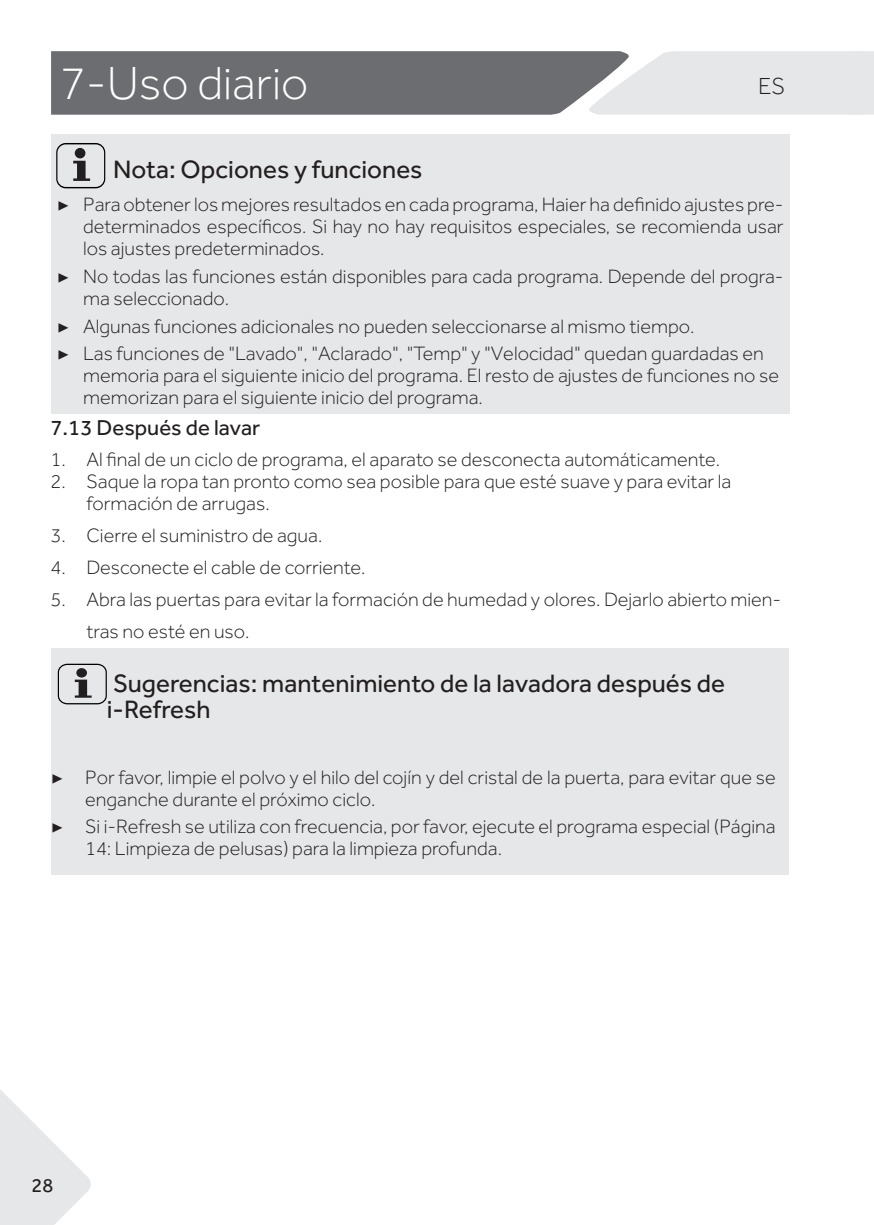
<style>
.page{position:relative;width:874px;height:1225px;background:#fff}
.page>*{position:absolute;margin:0;border:0;box-sizing:border-box;transform-origin:0 0}
.t1{font:300 48px "Effra";color:#fff}
.t2{font:26px/26px "Effra";color:#231f20}
.t3{font:300 24px "Effra";color:#231f20}
.t4{font:22.2px "Effra";color:#231f20}
.t5{font:300 20px/22px "Effra";color:#231f20}
.t6{font:20px "Effra";color:#231f20}
.s1{font-family:"Minion Pro";font-weight:400}
</style>
<div class="page">
<svg style="left:0;top:1090px;width:91px;height:135px"></svg>
<svg style="left:51px;top:51px;width:822px;height:64px;background:#969799"></svg>
<div style="left:51px;top:134px;width:738px;height:280px;background:#e6e7e9"></div>
<svg style="left:56px;top:143px;width:49px;height:45px"></svg>
<div style="left:75px;top:148px;width:10px;height:10px;background:#231f20;border-radius:50%"></div>
<div style="left:51px;top:648px;width:737px;height:226px;background:#e6e7e9"></div>
<svg style="left:58px;top:663px;width:49px;height:41px"></svg>
<div style="left:76px;top:668px;width:11px;height:9px;background:#231f20;border-radius:50%"></div>
<h1 class="t1" style="left:60px;top:56px;width:250px">7-Uso diario</h1>
<p class="t3" style="left:758px;top:72px;width:28px">ES</p>
<h2 class="t2" style="left:113px;top:156px;width:311px">Nota: Opciones y funciones</h2>
<p class="t5" style="left:83px;top:193px;width:701px;text-align:justify;text-indent:-26px"><span class="s1">▶</span> Para obtener los mejores resultados en cada programa, Haier ha definido ajustes pre&shy;determinados específicos. Si hay no hay requisitos especiales, se recomienda usar los ajustes predeterminados.</p>
<p class="t5" style="left:83px;top:265px;width:701px;text-indent:-26px"><span class="s1">▶</span> No todas las funciones están disponibles para cada programa. Depende del progra&shy;ma seleccionado.</p>
<p class="t5" style="left:57px;top:312px;width:708px;line-height:27.6px"><span class="s1">▶</span> Algunas funciones adicionales no pueden seleccionarse al mismo tiempo.<br><span class="s1">▶</span> Las funciones de "Lavado", "Aclarado", "Temp" y "Velocidad" quedan guardadas en</p>
<p class="t5" style="left:83px;top:364px;width:697px">memoria para el siguiente inicio del programa. El resto de ajustes de funciones no se memorizan para el siguiente inicio del programa.</p>
<p class="t4" style="left:50px;top:414px;width:211px">7.13 Después de lavar</p>
<p class="t5" style="left:50px;top:448px;width:671px">1. Al final de un ciclo de programa, el aparato se desconecta automáticamente.</p>
<p class="t5" style="left:86px;top:470px;width:646px;text-indent:-36px">2. Saque la ropa tan pronto como sea posible para que esté suave y para evitar la formación de arrugas.</p>
<p class="t5" style="left:50px;top:524px;width:273px">3. Cierre el suministro de agua.</p>
<p class="t5" style="left:50px;top:556px;width:316px">4. Desconecte el cable de corriente.</p>
<p class="t5" style="left:86px;top:583px;width:696px;line-height:32px;text-indent:-36px">5. Abra las puertas para evitar la formación de humedad y olores. Dejarlo abierto mien&shy;tras no esté en uso.</p>
<h2 class="t2" style="left:107px;top:670px;width:619px">Sugerencias: mantenimiento de la lavadora después de i-Refresh</h2>
<p class="t5" style="left:85px;top:766px;width:692px;text-indent:-34px"><span class="s1">▶</span> Por favor, limpie el polvo y el hilo del cojín y del cristal de la puerta, para evitar que se enganche durante el próximo ciclo.</p>
<p class="t5" style="left:85px;top:815px;width:691px;text-indent:-34px"><span class="s1">▶</span> Si i-Refresh se utiliza con frecuencia, por favor, ejecute el programa especial (Página<br>14: Limpieza de pelusas) para la limpieza profunda.</p>
<p class="t6" style="left:32px;top:1173px;width:23px">28</p>
</div>
